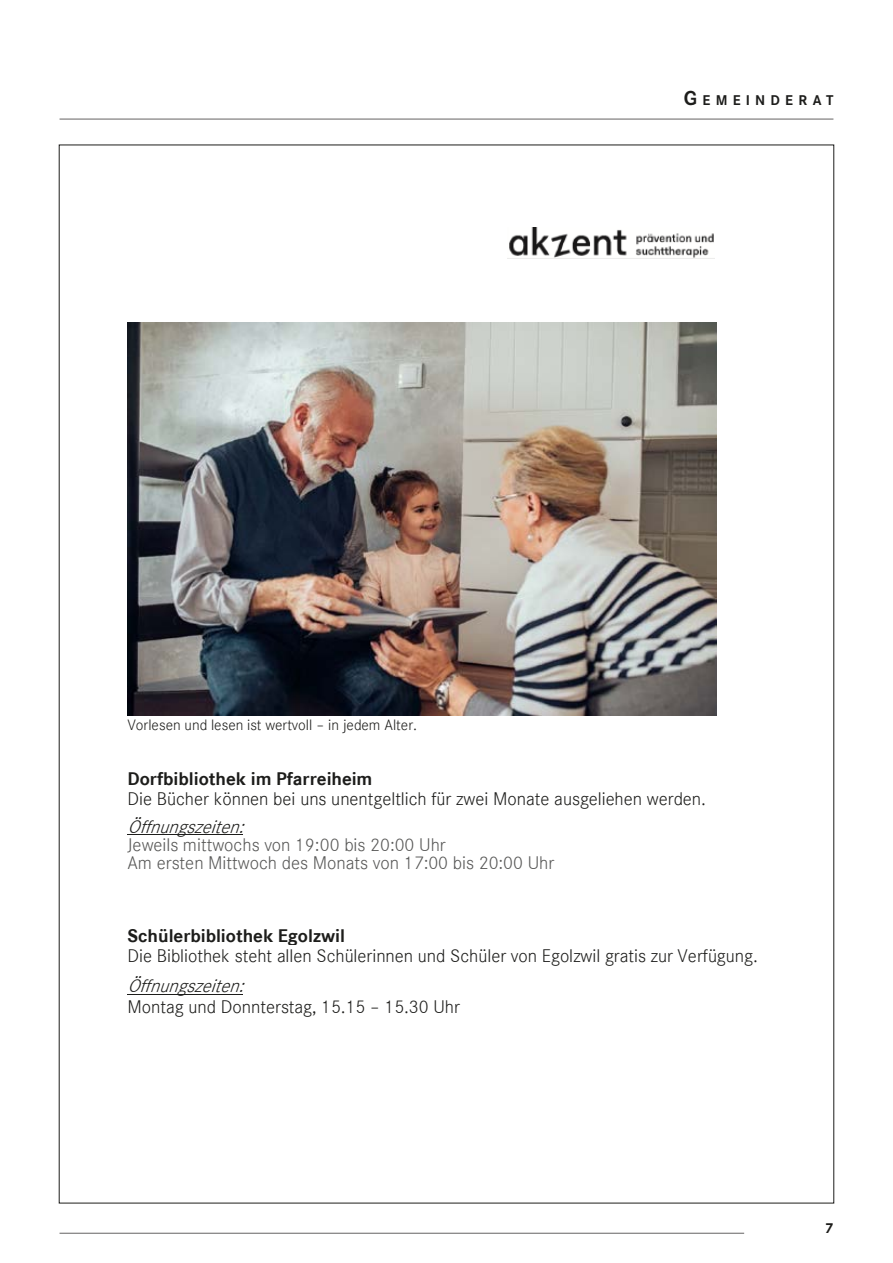
<style>
.page{position:relative;width:893px;height:1263px;background:#fff}
.page>*{position:absolute;margin:0;border:0;box-sizing:border-box;transform-origin:0 0}
.t1{font:18.9px "Corpo S Lig";color:#1d1d1b}
.t2{font:18.9px/18.3px "Corpo S Lig";color:#575756}
.t3{font:700 18.9px "Corpo S";color:#1d1d1b}
.t4{font:italic 18.9px "Corpo S Lig";color:#1d1d1b}
.t5{font:15.6px "Corpo S Lig";color:#1d1d1b}
.t6{font:700 15px "Corporate S";color:#1d1d1b}
.t7{font:700 14.7px "Corporate S";letter-spacing:.355em;color:#1d1d1b}
.s1{font-size:21px}
</style>
<div class="page">
<hr style="left:60px;top:119px;width:773px;height:1px;background:#646363">
<hr style="left:60px;top:1233px;width:684px;height:1px;background:#646363">
<hr style="left:127px;top:834px;width:116px;height:1px;background:#1d1d1b">
<hr style="left:127px;top:994px;width:116px;height:1px;background:#1d1d1b">
<img style="left:127px;top:323px;width:590px;height:392px">
<img style="left:509px;top:227px;width:205px;height:31px">
<p class="t7" style="left:684px;top:92px;width:151px"><span class="s1">G</span>EMEINDERAT</p>
<p class="t5" style="left:127px;top:716px;width:291px">Vorlesen und lesen ist wertvoll – in jedem Alter.</p>
<p class="t3" style="left:127px;top:768px;width:246px">Dorfbibliothek im Pfarreiheim</p>
<p class="t1" style="left:127px;top:788px;width:580px">Die Bücher können bei uns unentgeltlich für zwei Monate ausgeliehen werden.</p>
<p class="t4" style="left:127px;top:816px;width:125px">Öffnungszeiten:</p>
<p class="t2" style="left:127px;top:835px;width:428px">Jeweils mittwochs von 19:00 bis 20:00 Uhr<br>Am ersten Mittwoch des Monats von 17:00 bis 20:00 Uhr</p>
<p class="t3" style="left:127px;top:925px;width:219px">Schülerbibliothek Egolzwil</p>
<p class="t1" style="left:127px;top:945px;width:632px">Die Bibliothek steht allen Schülerinnen und Schüler von Egolzwil gratis zur Verfügung.</p>
<p class="t4" style="left:127px;top:975px;width:125px">Öffnungszeiten:</p>
<p class="t1" style="left:127px;top:996px;width:334px">Montag und Donnterstag, 15.15 – 15.30 Uhr</p>
<p class="t6" style="left:825px;top:1220px;width:10px">7</p>
</div>
